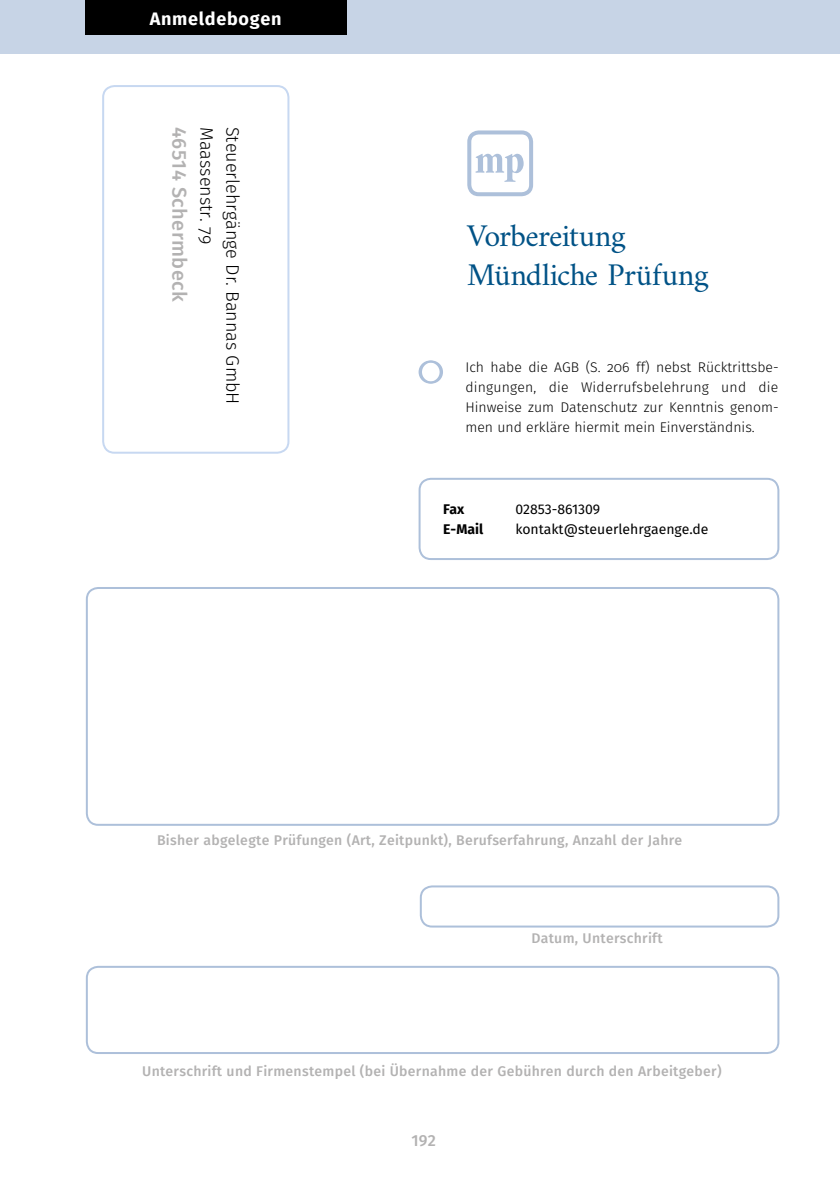
<style>
.page{position:relative;width:840px;height:1191px;background:#fff}
.page>*{position:absolute;margin:0;border:0;box-sizing:border-box;transform-origin:0 0}
.t1{font:32px/38.4px "Amiri";letter-spacing:-.02em;color:#005286}
.t2{font:500 20px "Fira Sans";letter-spacing:.02em;color:#b3b2b2}
.t3{font:300 18px "Fira Sans";color:#000}
.t4{font:700 18px "Fira Sans";letter-spacing:.04em;color:#fff}
.t5{font:500 16px "Fira Sans";color:#b3b2b2}
.t6{font:500 14px "Fira Sans";letter-spacing:.02em;color:#b3b2b2}
.t7{font:300 14px/20px "Fira Sans";color:#000}
.t8{font:14px "Fira Sans";color:#000}
.t9{font:700 14px "Fira Sans";color:#000}
</style>
<div class="page">
<div style="left:0;top:0;width:839px;height:53px;background:#c7d4e6"></div>
<div style="left:102px;top:85px;width:187px;height:369px;border:2px solid #c7d8f1;border-radius:11px"></div>
<div style="left:418px;top:478px;width:361px;height:82px;border:2px solid #adc0da;border-radius:11px"></div>
<div style="left:86px;top:965px;width:693px;height:89px;border:2px solid #adc0da;border-radius:11px"></div>
<div style="left:419px;top:885px;width:360px;height:42px;border:2px solid #adc0da;border-radius:11px"></div>
<div style="left:420px;top:360px;width:23px;height:23px;border:2px solid #adc0da;border-radius:50%"></div>
<div style="left:418px;top:360px;width:23px;height:23px;border:2px solid #adc0da;border-radius:50%"></div>
<div style="left:467px;top:130px;width:66px;height:66px;border:4px solid #adc0da;border-radius:9px"></div>
<svg style="left:475px;top:154px;width:48px;height:28px"></svg>
<div style="left:86px;top:587px;width:693px;height:239px;border:2px solid #adc0da;border-radius:11px"></div>
<div style="left:85px;top:0;width:261px;height:35px;background:#000"></div>
<p class="t4" style="left:150px;top:6px;width:133px">Anmeldebogen</p>
<h2 class="t2" style="left:193px;top:127px;width:177px;rotate:90deg">46514 Schermbeck</h2>
<p class="t3" style="left:219px;top:127px;width:119px;rotate:90deg">Maassenstr. 79</p>
<p class="t3" style="left:245px;top:127px;width:279px;rotate:90deg">Steuerlehrgänge Dr. Bannas GmbH</p>
<h1 class="t1" style="left:467px;top:216px;width:243px">Vorbereitung<br>Mündliche Prüfung</h1>
<p class="t7" style="left:465px;top:358px;width:314px">Ich habe die AGB (S. 206 ff) nebst Rücktrittsbe&shy;dingungen, die Widerrufsbelehrung und die Hinweise zum Datenschutz zur Kenntnis genom&shy;men und erkläre hiermit mein Einverständnis.</p>
<p class="t9" style="left:443px;top:500px;width:23px">Fax</p>
<p class="t8" style="left:515px;top:500px;width:86px">02853-861309</p>
<p class="t9" style="left:443px;top:520px;width:41px">E-Mail</p>
<p class="t8" style="left:515px;top:520px;width:194px">kontakt@steuerlehrgaenge.de</p>
<p class="t6" style="left:157px;top:830px;width:526px">Bisher abgelegte Prüfungen (Art, Zeitpunkt), Berufserfahrung, Anzahl der Jahre</p>
<p class="t6" style="left:531px;top:928px;width:133px">Datum, Unterschrift</p>
<p class="t6" style="left:142px;top:1061px;width:580px">Unterschrift und Firmenstempel (bei Übernahme der Gebühren durch den Arbeitgeber)</p>
<p class="t5" style="left:411px;top:1129px;width:26px">192</p>
</div>
